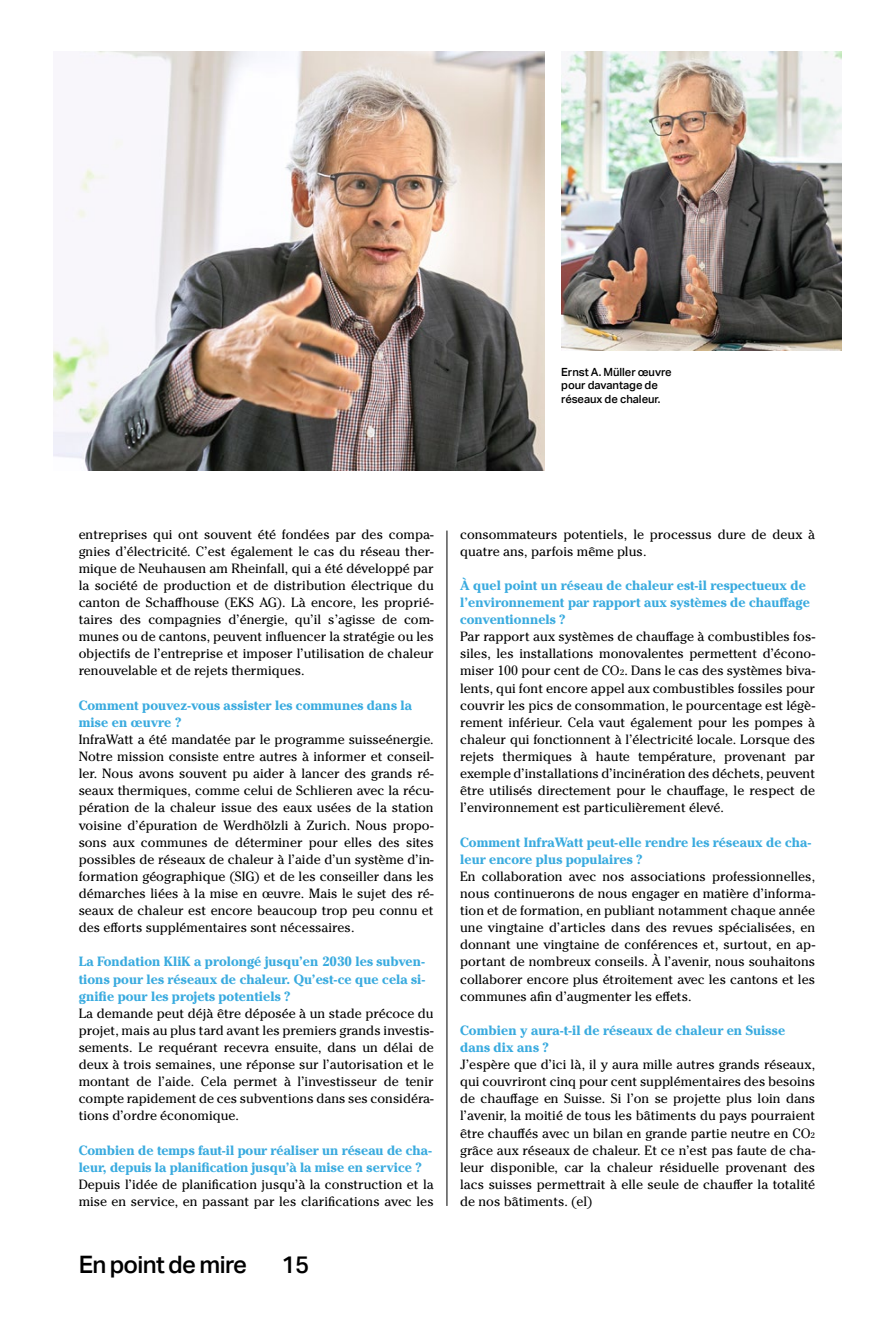
<style>
.page{position:relative;width:893px;height:1319px;background:#fff}
.page>*{position:absolute;margin:0;border:0;box-sizing:border-box;transform-origin:0 0}
.t1{font:500 24px "Aktiv Grotesk";letter-spacing:-.025em;color:#000}
._0_Lauftext{font:13.35px/17.1px "Cheltenham Pro";color:#000;text-align:justify}
._0_Text_Bold_Blau{font:700 13.35px/17.1px "Cheltenham Pro";color:#3aabdf}
._0_Legende{font:500 11.25px/13.6px "Aktiv Grotesk";letter-spacing:-.005em;color:#000}
</style>
<div class="page">
<hr style="left:447px;top:530px;width:1px;height:675px;background:#000">
<img style="left:561px;top:51px;width:281px;height:299px">
<img style="left:53px;top:51px;width:491px;height:419px">
<p class="_0_Legende" style="left:561px;top:365px;width:112px">Ernst A. Müller œuvre pour davantage de réseaux de chaleur.</p>
<p class="_0_Lauftext" style="left:79px;top:525px;width:357px">entreprises qui ont souvent été fondées par des compa&shy;gnies d’électricité. C’est également le cas du réseau ther&shy;mique de Neuhausen am Rheinfall, qui a été développé par la société de production et de distribution électrique du canton de Schaffhouse (EKS AG). Là encore, les proprié&shy;taires des compagnies d’énergie, qu’il s’agisse de com&shy;munes ou de cantons, peuvent influencer la stratégie ou les objectifs de l’entreprise et imposer l’utilisation de chaleur renouvelable et de rejets thermiques.</p>
<p class="_0_Text_Bold_Blau" style="left:79px;top:696px;width:335px">Comment pouvez-vous assister les communes dans la mise en œuvre ?</p>
<p class="_0_Lauftext" style="left:79px;top:730px;width:357px">InfraWatt a été mandatée par le programme suisseénergie.<br>Notre mission consiste entre autres à informer et conseil&shy;ler. Nous avons souvent pu aider à lancer des grands ré&shy;seaux thermiques, comme celui de Schlieren avec la récu&shy;pération de la chaleur issue des eaux usées de la station voisine d’épuration de Werdhölzli à Zurich. Nous propo&shy;sons aux communes de déterminer pour elles des sites possibles de réseaux de chaleur à l’aide d’un système d’in&shy;formation géographique (SIG) et de les conseiller dans les démarches liées à la mise en œuvre. Mais le sujet des ré&shy;seaux de chaleur est encore beaucoup trop peu connu et des efforts supplémentaires sont nécessaires.</p>
<p class="_0_Text_Bold_Blau" style="left:79px;top:952px;width:348px;text-align:justify">La Fondation KliK a prolongé jusqu’en 2030 les subven&shy;tions pour les réseaux de chaleur. Qu’est-ce que cela si&shy;gnifie pour les projets potentiels ?</p>
<p class="_0_Lauftext" style="left:79px;top:1004px;width:357px">La demande peut déjà être déposée à un stade précoce du projet, mais au plus tard avant les premiers grands investis&shy;sements. Le requérant recevra ensuite, dans un délai de deux à trois semaines, une réponse sur l’autorisation et le montant de l’aide. Cela permet à l’investisseur de tenir compte rapidement de ces subventions dans ses considéra&shy;tions d’ordre économique.</p>
<p class="_0_Text_Bold_Blau" style="left:79px;top:1140px;width:355px">Combien de temps faut-il pour réaliser un réseau de cha&shy;leur, depuis la planification jusqu’à la mise en service ?</p>
<p class="_0_Lauftext" style="left:79px;top:1175px;width:357px">Depuis l’idée de planification jusqu’à la construction et la mise en service, en passant par les clarifications avec les</p>
<p class="t1" style="left:79px;top:1249px;width:170px">En point de mire</p>
<p class="t1" style="left:281px;top:1249px;width:29px">15</p>
<p class="_0_Lauftext" style="left:460px;top:525px;width:357px">consommateurs potentiels, le processus dure de deux à quatre ans, parfois même plus.</p>
<p class="_0_Text_Bold_Blau" style="left:460px;top:576px;width:351px">À quel point un réseau de chaleur est-il respectueux de l’environnement par rapport aux systèmes de chauffage conventionnels ?</p>
<p class="_0_Lauftext" style="left:460px;top:627px;width:357px">Par rapport aux systèmes de chauffage à combustibles fos&shy;siles, les installations monovalentes permettent d’écono&shy;miser 100 pour cent de CO2. Dans le cas des systèmes biva&shy;lents, qui font encore appel aux combustibles fossiles pour couvrir les pics de consommation, le pourcentage est légè&shy;rement inférieur. Cela vaut également pour les pompes à chaleur qui fonctionnent à l’électricité locale. Lorsque des rejets thermiques à haute température, provenant par exemple d’installations d’incinération des déchets, peuvent être utilisés directement pour le chauffage, le respect de l’environnement est particulièrement élevé.</p>
<p class="_0_Text_Bold_Blau" style="left:460px;top:833px;width:353px">Comment InfraWatt peut-elle rendre les réseaux de cha&shy;leur encore plus populaires ?</p>
<p class="_0_Lauftext" style="left:460px;top:867px;width:357px">En collaboration avec nos associations professionnelles, nous continuerons de nous engager en matière d’informa&shy;tion et de formation, en publiant notamment chaque année une vingtaine d’articles dans des revues spécialisées, en donnant une vingtaine de conférences et, surtout, en ap&shy;portant de nombreux conseils. À l’avenir, nous souhaitons collaborer encore plus étroitement avec les cantons et les communes afin d’augmenter les effets.</p>
<p class="_0_Text_Bold_Blau" style="left:460px;top:1021px;width:327px">Combien y aura-t-il de réseaux de chaleur en Suisse dans dix ans ?</p>
<p class="_0_Lauftext" style="left:460px;top:1055px;width:357px">J’espère que d’ici là, il y aura mille autres grands réseaux, qui couvriront cinq pour cent supplémentaires des besoins de chauffage en Suisse. Si l’on se projette plus loin dans l’avenir, la moitié de tous les bâtiments du pays pourraient être chauffés avec un bilan en grande partie neutre en CO2 grâce aux réseaux de chaleur. Et ce n’est pas faute de cha&shy;leur disponible, car la chaleur résiduelle provenant des lacs suisses permettrait à elle seule de chauffer la totalité de nos bâtiments. (el)</p>
</div>
